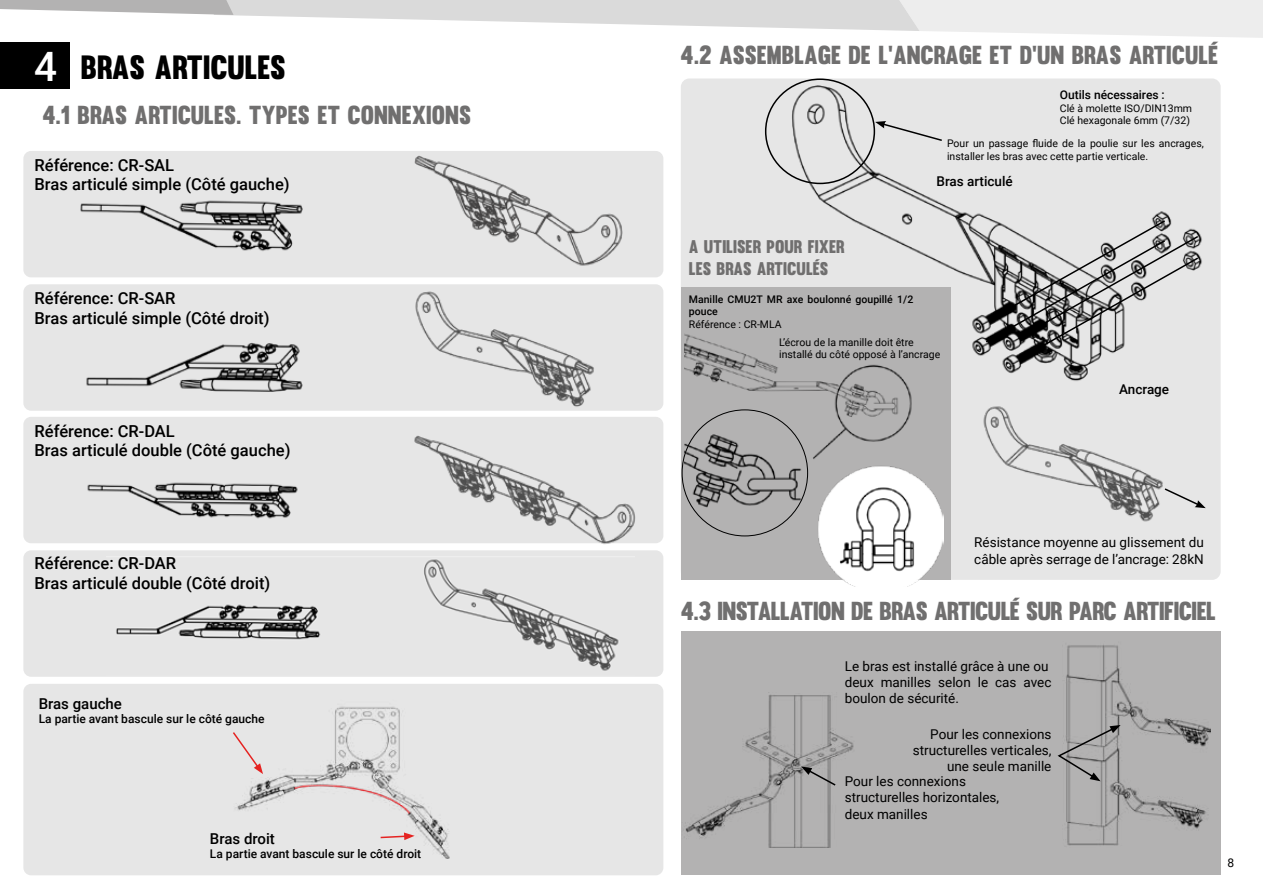
<style>
.page{position:relative;width:1263px;height:893px;background:#fff}
.page>*{position:absolute;margin:0;border:0;box-sizing:border-box;transform-origin:0 0}
.t1{font:33px "Muro";color:#000}
.t2{font:25.5px "Muro";color:#706f6f}
.t3{font:25.5px "Muro";letter-spacing:-.02em;color:#706f6f}
.t4{font:18px/21.6px "Muro";color:#706f6f}
.t5{font:500 16.5px/19.8px "Roboto";color:#000}
.t6{font:500 15px "Roboto";color:#000}
.t7{font:13.5px/16.2px "Roboto";color:#000}
.t8{font:500 13.5px "Roboto";color:#000}
.t9{font:500 12px "Roboto";color:#000}
.t10{font:12px "Roboto";color:#000}
.t11{font:10.5px/12.6px "Roboto";color:#000}
.t12{font:500 10.5px/12.6px "Roboto";color:#000}
.s1{font-family:"Roboto";font-weight:500;font-size:40.5px;color:#fff}
</style>
<div class="page">
<div style="left:681px;top:631px;width:540px;height:244px;background:#b3b2b2"></div>
<img style="left:685px;top:645px;width:525px;height:203px">
<div style="left:681px;top:631px;width:78px;height:87px;background:#b3b2b2"></div>
<div style="left:0;top:43px;width:69px;height:46px;background:#000"></div>
<div style="left:23px;top:151px;width:640px;height:126px;background:#e6e6e6;border-radius:8px"></div>
<svg style="left:0;top:0;width:1263px;height:38px"></svg>
<div style="left:681px;top:78px;width:540px;height:502px;background:#e6e6e6;border-radius:9px"></div>
<img style="left:764px;top:86px;width:438px;height:295px">
<div style="left:23px;top:284px;width:640px;height:127px;background:#e6e6e6;border-radius:8px"></div>
<div style="left:23px;top:417px;width:640px;height:126px;background:#e6e6e6;border-radius:8px"></div>
<div style="left:23px;top:550px;width:640px;height:127px;background:#e6e6e6;border-radius:8px"></div>
<div style="left:23px;top:684px;width:640px;height:191px;background:#e6e6e6;border-radius:8px"></div>
<img style="left:80px;top:155px;width:556px;height:389px">
<img style="left:116px;top:559px;width:503px;height:112px">
<img style="left:235px;top:706px;width:215px;height:153px">
<div style="left:681px;top:287px;width:270px;height:293px;background:#b3b2b2"></div>
<svg style="left:1056px;top:725px;width:65px;height:56px"></svg>
<svg style="left:801px;top:766px;width:36px;height:21px"></svg>
<svg style="left:379px;top:832px;width:36px;height:8px"></svg>
<svg style="left:233px;top:730px;width:30px;height:44px"></svg>
<div style="left:765px;top:78px;width:110px;height:106px;border:2px solid #000;border-radius:50%"></div>
<svg style="left:875px;top:121px;width:68px;height:21px"></svg>
<svg style="left:984px;top:219px;width:216px;height:142px"></svg>
<img style="left:685px;top:334px;width:258px;height:253px">
<img style="left:928px;top:388px;width:278px;height:152px">
<svg style="left:1163px;top:487px;width:43px;height:21px"></svg>
<h1 class="t1" style="left:34px;top:47px;width:253px"><span class="s1">4</span> BRAS ARTICULES</h1>
<h2 class="t2" style="left:43px;top:100px;width:430px">4.1 BRAS ARTICULES. TYPES ET CONNEXIONS</h2>
<p class="t5" style="left:35px;top:154px;width:257px">Référence: CR-SAL<br>Bras articulé simple (Côté gauche)</p>
<p class="t5" style="left:35px;top:288px;width:236px">Référence: CR-SAR<br>Bras articulé simple (Côté droit)</p>
<p class="t5" style="left:35px;top:420px;width:257px">Référence: CR-DAL<br>Bras articulé double (Côté gauche)</p>
<p class="t5" style="left:35px;top:553px;width:237px">Référence: CR-DAR<br>Bras articulé double (Côté droit)</p>
<p class="t6" style="left:39px;top:693px;width:85px">Bras gauche</p>
<p class="t9" style="left:39px;top:710px;width:227px">La partie avant bascule sur le côté gauche</p>
<p class="t6" style="left:210px;top:828px;width:66px">Bras droit</p>
<p class="t9" style="left:210px;top:845px;width:213px">La partie avant bascule sur le côté droit</p>
<h2 class="t2" style="left:681px;top:40px;width:539px">4.2 ASSEMBLAGE DE L’ANCRAGE ET D’UN BRAS ARTICULÉ</h2>
<p class="t9" style="left:1060px;top:87px;width:106px">Outils nécessaires :</p>
<p class="t11" style="left:1060px;top:101px;width:134px">Clé à molette ISO/DIN13mm<br>Clé hexagonale 6mm (7/32)</p>
<p class="t11" style="left:947px;top:137px;width:258px">Pour un passage fluide de la poulie sur les ancrages, installer les bras avec cette partie verticale.</p>
<h3 class="t4" style="left:689px;top:236px;width:157px">A UTILISER POUR FIXER<br>LES BRAS ARTICULÉS</h3>
<p class="t12" style="left:689px;top:292px;width:226px">Manille CMU2T MR axe boulonné goupillé 1/2 pouce</p>
<p class="t11" style="left:689px;top:317px;width:94px">Référence : CR-MLA</p>
<p class="t8" style="left:936px;top:172px;width:78px">Bras articulé</p>
<p class="t11" style="left:779px;top:335px;width:163px">L’écrou de la manille doit être installé du côté opposé à l’ancrage</p>
<p class="t8" style="left:1119px;top:380px;width:51px">Ancrage</p>
<p class="t7" style="left:974px;top:534px;width:231px">Résistance moyenne au glissement du câble après serrage de l’ancrage: 28kN</p>
<h2 class="t3" style="left:681px;top:595px;width:537px">4.3 INSTALLATION DE BRAS ARTICULÉ SUR PARC ARTIFICIEL</h2>
<p class="t7" style="left:845px;top:658px;width:208px">Le bras est installé grâce à une ou deux manilles selon le cas avec boulon de sécurité.</p>
<p class="t7" style="left:913px;top:725px;width:140px;text-align:right">Pour les connexions structurelles verticales, une seule manille</p>
<p class="t7" style="left:845px;top:773px;width:156px">Pour les connexions structurelles horizontales, deux manilles</p>
<p class="t10" style="left:1227px;top:854px;width:8px">8</p>
</div>
